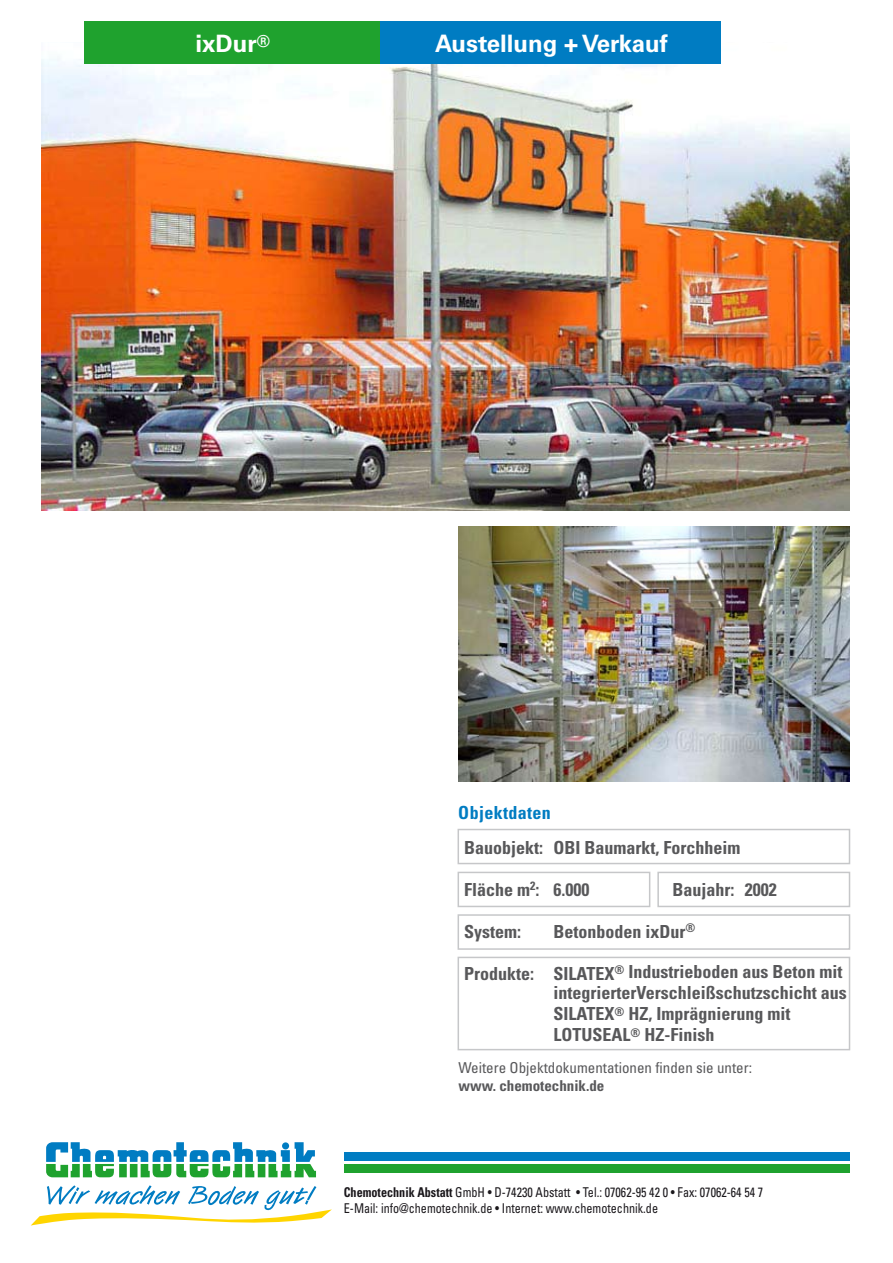
<style>
.page{position:relative;width:893px;height:1263px;background:#fff}
.page>*{position:absolute;margin:0;border:0;box-sizing:border-box;transform-origin:0 0}
.t1{font:700 24px "Univers LT";color:#fff}
.t2{font:700 condensed 18px/21px "Univers LT";color:#58585a}
.t3{font:700 condensed 18px "Univers LT";letter-spacing:.02em;color:#007cc2}
.t4{font:condensed 15px "Univers LT";color:#58585a}
.t5{font:700 condensed 15px "Univers LT";color:#58585a}
.t6{font:condensed 13.5px/16.5px "Univers LT";color:#1a171b;scale:.9 1}
.s1{font-weight:700}
</style>
<div class="page">
<img style="left:42px;top:43px;width:807px;height:467px">
<div style="left:657px;top:872px;width:193px;height:35px;background:#fff;border:2px solid #c6c7c9"></div>
<div style="left:458px;top:872px;width:192px;height:35px;background:#fff;border:2px solid #c6c7c9"></div>
<div style="left:458px;top:957px;width:392px;height:93px;background:#fff;border:2px solid #c6c7c9"></div>
<div style="left:458px;top:914px;width:392px;height:36px;background:#fff;border:2px solid #c6c7c9"></div>
<div style="left:458px;top:829px;width:392px;height:35px;background:#fff;border:2px solid #c6c7c9"></div>
<div style="left:84px;top:21px;width:298px;height:43px;background:#1fa22e"></div>
<div style="left:380px;top:21px;width:340px;height:43px;background:#007cc2"></div>
<svg style="left:46px;top:1142px;width:270px;height:35px"></svg>
<div style="left:344px;top:1164px;width:505px;height:9px;background:#1fa22e"></div>
<div style="left:344px;top:1152px;width:505px;height:9px;background:#007cc2"></div>
<svg style="left:31px;top:1185px;width:301px;height:40px"></svg>
<img style="left:458px;top:526px;width:391px;height:255px">
<h1 class="t1" style="left:196px;top:30px;width:76px">ixDur<sup>®</sup></h1>
<h1 class="t1" style="left:435px;top:30px;width:234px">Austellung + Verkauf</h1>
<p class="t3" style="left:458px;top:802px;width:94px">Objektdaten</p>
<p class="t2" style="left:464px;top:836px;width:278px">Bauobjekt: OBI Baumarkt, Forchheim</p>
<p class="t2" style="left:464px;top:878px;width:127px">Fläche m<sup>2</sup>: 6.000</p>
<p class="t2" style="left:672px;top:878px;width:106px">Baujahr: 2002</p>
<p class="t2" style="left:464px;top:920px;width:58px">System:</p>
<p class="t2" style="left:553px;top:920px;width:143px">Betonboden ixDur<sup>®</sup></p>
<p class="t2" style="left:553px;top:961px;width:295px;text-indent:-89px">Produkte: SILATEX<sup>®</sup> Industrieboden aus Beton mit integrierterVerschleißschutzschicht aus SILATEX<sup>®</sup> HZ, Imprägnierung mit LOTUSEAL<sup>®</sup> HZ-Finish</p>
<p class="t4" style="left:458px;top:1058px;width:295px">Weitere Objektdokumentationen finden sie unter:</p>
<p class="t5" style="left:458px;top:1077px;width:148px">www. chemotechnik.de</p>
<p class="t6" style="left:344px;top:1183px;width:467px"><span class="s1">Chemotechnik Abstatt</span> GmbH • D-74230 Abstatt • Tel.: 07062-95 42 0 • Fax: 07062-64 54 7<br>E-Mail: info@chemotechnik.de • Internet: www.chemotechnik.de</p>
</div>
